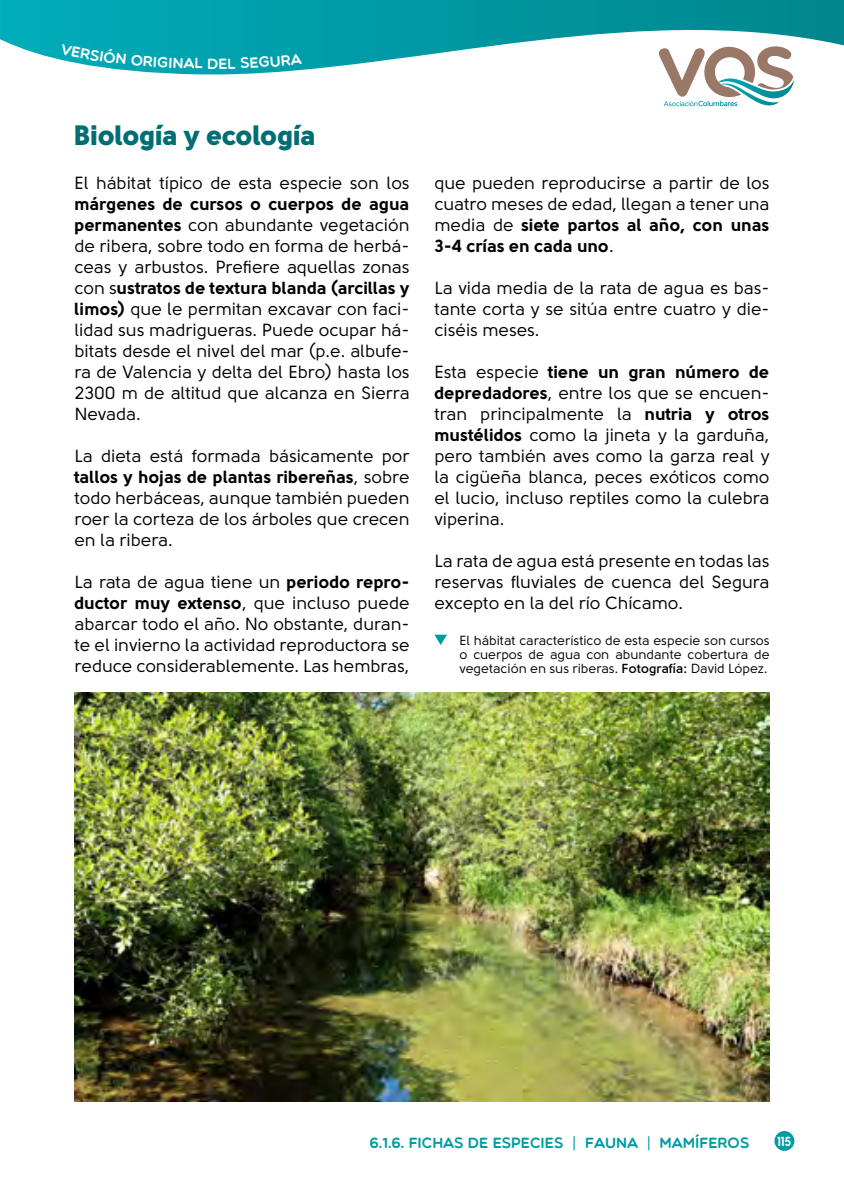
<style>
.page{position:relative;width:844px;height:1191px;background:#fff}
.page>*{position:absolute;margin:0;border:0;box-sizing:border-box;transform-origin:0 0}
.t1{font:28px "Solomon Sans Black";color:#006e73}
.t2{font:17.5px/21px "Solomon Sans Normal";color:#000;text-align:justify}
.t3{font:17.5px/21px "Solomon Sans Bold";color:#000}
.t4{font:14.88px "Multicolore";color:#009ba4}
.t5{font:14.88px "Multicolore";color:#fff}
.t6{font:13.12px/14px "Solomon Sans Normal";color:#000;text-align:justify}
.t7{font:13.12px "Solomon Sans Bold";color:#fff;scale:.9 1}
.s1{font-family:"Solomon Sans Bold"}
.s2{font-family:"Solomon Sans Normal"}
.s3{font-family:"Solomon Sans Semi";font-weight:700}
</style>
<div class="page">
<svg style="left:0;top:0;width:843px;height:74px"></svg>
<svg style="left:657px;top:44px;width:137px;height:63px"></svg>
<div style="left:774px;top:1131px;width:20px;height:19px;background:#009ba4;border-radius:50%"></div>
<svg style="left:434px;top:634px;width:13px;height:11px"></svg>
<img style="left:74px;top:692px;width:695px;height:409px">
<svg style="left:60px;top:43px;width:143px;height:26px;background:#10acb7"></svg>
<svg style="left:219px;top:53px;width:83px;height:16px"></svg>
<p class="t5" style="left:207px;top:55px;width:13px">D</p>
<h1 class="t1" style="left:74px;top:119px;width:243px">Biología y ecología</h1>
<p class="t2" style="left:74px;top:172px;width:336px">El hábitat típico de esta especie son los</p>
<p class="t3" style="left:74px;top:193px;width:336px">márgenes de cursos o cuerpos de agua</p>
<p class="t2" style="left:74px;top:214px;width:336px"><span class="s1">permanentes</span> con abundante vegetación de ribera, sobre todo en forma de herbá&shy;ceas y arbustos. Prefiere aquellas zonas</p>
<p class="t3" style="left:74px;top:277px;width:336px"><span class="s2">con s</span>ustratos de textura blanda (arcillas y</p>
<p class="t2" style="left:74px;top:298px;width:336px"><span class="s1">limos)</span> que le permitan excavar con faci&shy;lidad sus madrigueras. Puede ocupar há&shy;bitats desde el nivel del mar (p.e. albufe&shy;ra de Valencia y delta del Ebro) hasta los 2300 m de altitud que alcanza en Sierra Nevada.</p>
<p class="t2" style="left:74px;top:445px;width:336px">La dieta está formada básicamente por</p>
<p class="t3" style="left:74px;top:466px;width:336px">tallos y hojas de plantas ribereñas<span class="s2">, sobre</span></p>
<p class="t2" style="left:74px;top:487px;width:336px">todo herbáceas, aunque también pueden roer la corteza de los árboles que crecen en la ribera.</p>
<p class="t2" style="left:74px;top:571px;width:336px">La rata de agua tiene un <span class="s1">periodo repro-</span></p>
<p class="t3" style="left:74px;top:592px;width:336px">ductor muy extenso<span class="s2">, que incluso puede</span></p>
<p class="t2" style="left:74px;top:613px;width:336px">abarcar todo el año. No obstante, duran&shy;te el invierno la actividad reproductora se reduce considerablemente. Las hembras,</p>
<p class="t2" style="left:434px;top:172px;width:336px">que pueden reproducirse a partir de los cuatro meses de edad, llegan a tener una</p>
<p class="t3" style="left:434px;top:214px;width:336px"><span class="s2">media de</span> siete partos al año, con unas<br>3-4 crías en cada uno<span class="s2">.</span></p>
<p class="t2" style="left:434px;top:277px;width:336px">La vida media de la rata de agua es bas&shy;tante corta y se sitúa entre cuatro y die&shy;ciséis meses.</p>
<p class="t3" style="left:434px;top:361px;width:336px"><span class="s2">Esta especie</span> tiene un gran número de</p>
<p class="t2" style="left:434px;top:382px;width:336px"><span class="s1">depredadores</span>, entre los que se encuen&shy;tran principalmente la <span class="s1">nutria y otros mustélidos</span> como la jineta y la garduña, pero también aves como la garza real y la cigüeña blanca, peces exóticos como el lucio, incluso reptiles como la culebra viperina.</p>
<p class="t2" style="left:434px;top:550px;width:336px">La rata de agua está presente en todas las reservas fluviales de cuenca del Segura excepto en la del río Chícamo.</p>
<p class="t6" style="left:459px;top:633px;width:311px">El hábitat característico de esta especie son cursos o cuerpos de agua con abundante cobertura de vegetación en sus riberas. <span class="s3">Fotografía:</span> David López.</p>
<p class="t4" style="left:369px;top:1133px;width:381px">6.1.6. FICHAS DE ESPECIES <span class="s2">|</span> FAUNA <span class="s2">|</span> MAMÍFEROS</p>
<p class="t7" style="left:777px;top:1133px;width:17px">115</p>
</div>
